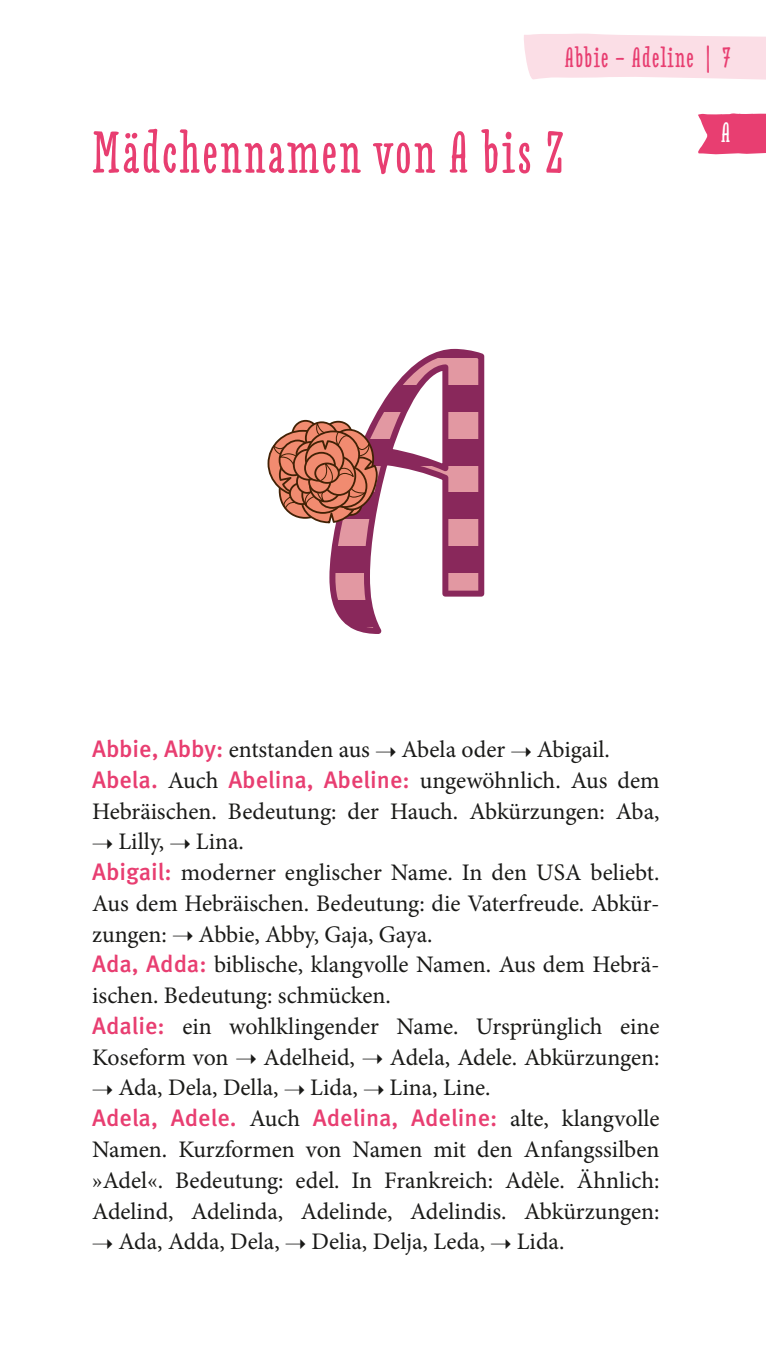
<style>
.page{position:relative;width:766px;height:1347px;background:#fff}
.page>*{position:absolute;margin:0;border:0;box-sizing:border-box;transform-origin:0 0}
.t1{font:700 57.5px "Love Potion";letter-spacing:.05em;color:#e83e71}
.t2{font:700 27.5px "Love Potion";letter-spacing:.05em;color:#e83e71}
.t3{font:700 27.5px "Love Potion";color:#fff}
.t4{font:23.75px/30.8px "Minion Pro";color:#1a1a18}
.t5{font:500 23.75px "Meta OT";color:#e83e71}
.s1{font-family:"Meta OT";font-weight:500;color:#e83e71}
.s2{font-family:"Minion Pro";font-weight:400;color:#1a1a18}
</style>
<div class="page">
<svg style="left:524px;top:34px;width:241px;height:46px;background:#fbe0e7"></svg>
<svg style="left:698px;top:113px;width:67px;height:41px;background:#ea517f"></svg>
<svg style="left:304px;top:349px;width:180px;height:285px"></svg>
<svg style="left:267px;top:420px;width:111px;height:103px;background:#c37e6c"></svg>
<p class="t2" style="left:564px;top:41px;width:167px">Abbie – Adeline | 7</p>
<p class="t1" style="left:92px;top:119px;width:473px">Mädchennamen von A bis Z</p>
<p class="t3" style="left:721px;top:116px;width:11px">A</p>
<p class="t4" style="left:92px;top:734px;width:279px"><span class="s1">Abbie, Abby:</span> entstanden aus</p>
<p class="t4" style="left:401px;top:734px;width:105px">Abela oder</p>
<p class="t4" style="left:536px;top:734px;width:74px">Abigail.</p>
<p class="t4" style="left:92px;top:765px;width:568px"><span class="s1">Abela.</span> Auch <span class="s1">Abelina, Abeline:</span> ungewöhnlich. Aus dem</p>
<p class="t4" style="left:92px;top:795px;width:568px">Hebräischen. Bedeutung: der Hauch. Abkürzungen: Aba,</p>
<p class="t4" style="left:118px;top:826px;width:47px">Lilly,</p>
<p class="t4" style="left:92px;top:826px;width:568px;text-indent:104px">Lina.<br><span class="s1">Abigail:</span> moderner englischer Name. In den USA beliebt.<br>Aus dem Hebräischen. Bedeutung: die Vaterfreude. Abkür&shy;zungen:</p>
<p class="t4" style="left:92px;top:918px;width:568px;text-indent:106px">Abbie, Abby, Gaja, Gaya.<br><span class="s1">Ada, Adda:</span> biblische, klangvolle Namen. Aus dem Hebrä&shy;ischen. Bedeutung: schmücken.<br><span class="s1">Adalie:</span> ein wohlklingender Name. Ursprünglich eine Koseform von</p>
<p class="t4" style="left:263px;top:1041px;width:93px">Adelheid,</p>
<p class="t4" style="left:390px;top:1041px;width:271px">Adela, Adele. Abkürzungen:</p>
<p class="t4" style="left:118px;top:1072px;width:162px">Ada, Dela, Della,</p>
<p class="t4" style="left:310px;top:1072px;width:49px">Lida,</p>
<p class="t4" style="left:389px;top:1072px;width:102px">Lina, Line.</p>
<p class="t5" style="left:92px;top:1103px;width:568px">Adela, Adele. <span class="s2">Auch</span> Adelina, Adeline: <span class="s2">alte, klangvolle</span></p>
<p class="t4" style="left:92px;top:1134px;width:568px">Namen. Kurzformen von Namen mit den Anfangssilben</p>
<p class="t4" style="left:92px;top:1164px;width:568px">»Adel«. Bedeutung: edel. In Frankreich: Adèle. Ähnlich:</p>
<p class="t4" style="left:92px;top:1195px;width:568px">Adelind, Adelinda, Adelinde, Adelindis. Abkürzungen:</p>
<p class="t4" style="left:118px;top:1226px;width:163px">Ada, Adda, Dela,</p>
<p class="t4" style="left:311px;top:1226px;width:175px">Delia, Delja, Leda,</p>
<p class="t4" style="left:516px;top:1226px;width:49px">Lida.</p>
</div>
